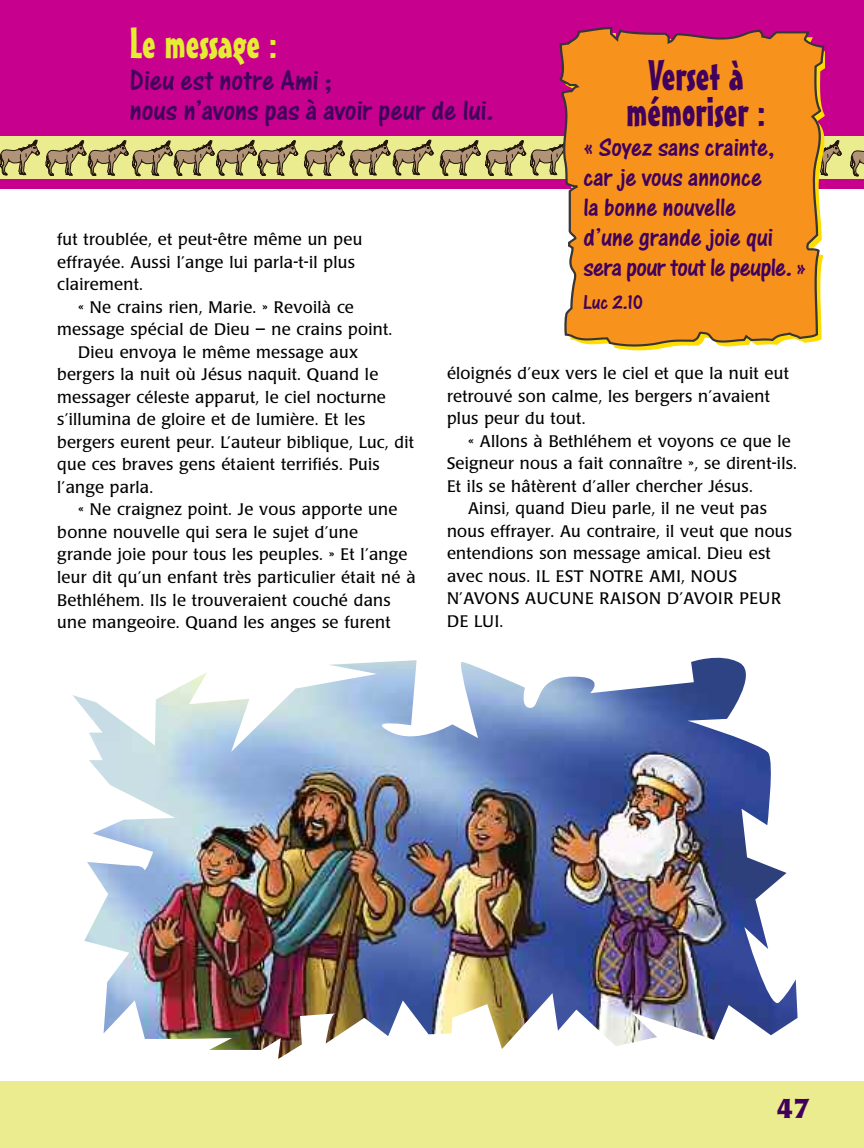
<style>
.page{position:relative;width:864px;height:1148px;background:#fff}
.page>*{position:absolute;margin:0;border:0;box-sizing:border-box;transform-origin:0 0}
.t1{font:42px/36px "Mister Earl BT";color:#41005c;text-align:center}
.t2{font:42px "Mister Earl BT";color:#e6ec33}
.t3{font:30px/30px "One Stroke Script Plain";color:#41005c}
.t4{font:27px/30px "One Stroke Script Plain";letter-spacing:-.005em;color:#41005c}
.t5{font:700 27px "Poppl Laudatio";color:#41005c}
.t6{font:21px "One Stroke Script Plain";color:#41005c}
.t7{font:16.5px/22.5px "Poppl Laudatio";letter-spacing:.02em;color:#000}
.t8{font:16.5px "Poppl Laudatio";letter-spacing:.04em;color:#000}
</style>
<div class="page">
<div style="left:0;top:1081px;width:864px;height:67px;background:#ebec90"></div>
<div style="left:0;top:0;width:864px;height:189px;background:#c7008d"></div>
<div style="left:0;top:136px;width:864px;height:43px;background:#ebec90"></div>
<svg style="left:0;top:139px;width:40px;height:36px"></svg>
<svg style="left:46px;top:139px;width:252px;height:37px"></svg>
<svg style="left:304px;top:139px;width:130px;height:37px"></svg>
<svg style="left:440px;top:140px;width:119px;height:36px"></svg>
<svg style="left:825px;top:140px;width:17px;height:36px"></svg>
<svg style="left:850px;top:150px;width:14px;height:26px"></svg>
<svg style="left:559px;top:27px;width:266px;height:321px;background:#f09128"></svg>
<img style="left:72px;top:657px;width:726px;height:402px">
<h1 class="t2" style="left:130px;top:27px;width:149px">Le message :</h1>
<h2 class="t3" style="left:130px;top:68px;width:365px">Dieu est notre Ami ;<br>nous n’avons pas à avoir peur de lui.</h2>
<h1 class="t1" style="left:626px;top:59px;width:141px">Verset à mémoriser :</h1>
<h3 class="t4" style="left:584px;top:135px;width:224px">« Soyez sans crainte, car je vous annonce<br>la bonne nouvelle<br>d’une grande joie qui sera pour tout le peuple. »</h3>
<p class="t6" style="left:584px;top:296px;width:61px">Luc 2.10</p>
<p class="t7" style="left:57px;top:230px;width:307px">fut troublée, et peut-être même un peu effrayée. Aussi l’ange lui parla-t-il plus clairement.</p>
<p class="t7" style="left:78px;top:297px;width:277px">« Ne crains rien, Marie. » Revoilà ce</p>
<p class="t7" style="left:57px;top:320px;width:337px">message spécial de Dieu – ne crains point.</p>
<p class="t7" style="left:78px;top:342px;width:281px">Dieu envoya le même message aux</p>
<p class="t7" style="left:57px;top:365px;width:323px">bergers la nuit où Jésus naquit. Quand le</p>
<p class="t7" style="left:57px;top:387px;width:330px">messager céleste apparut, le ciel nocturne</p>
<p class="t7" style="left:57px;top:410px;width:310px">s’illumina de gloire et de lumière. Et les</p>
<p class="t7" style="left:57px;top:432px;width:358px">bergers eurent peur. L’auteur biblique, Luc, dit</p>
<p class="t7" style="left:57px;top:455px;width:324px">que ces braves gens étaient terrifiés. Puis</p>
<p class="t7" style="left:57px;top:477px;width:98px">l’ange parla.</p>
<p class="t7" style="left:78px;top:500px;width:321px">« Ne craignez point. Je vous apporte une</p>
<p class="t7" style="left:57px;top:522px;width:302px">bonne nouvelle qui sera le sujet d’une</p>
<p class="t7" style="left:57px;top:545px;width:352px">grande joie pour tous les peuples. » Et l’ange</p>
<p class="t7" style="left:57px;top:567px;width:360px">leur dit qu’un enfant très particulier était né à</p>
<p class="t7" style="left:57px;top:590px;width:335px">Bethléhem. Ils le trouveraient couché dans</p>
<p class="t7" style="left:57px;top:612px;width:335px">une mangeoire. Quand les anges se furent</p>
<p class="t7" style="left:447px;top:363px;width:343px">éloignés d’eux vers le ciel et que la nuit eut retrouvé son calme, les bergers n’avaient plus peur du tout.</p>
<p class="t7" style="left:468px;top:431px;width:324px">« Allons à Bethléhem et voyons ce que le</p>
<p class="t7" style="left:447px;top:454px;width:352px">Seigneur nous a fait connaître », se dirent-ils.</p>
<p class="t7" style="left:447px;top:476px;width:307px">Et ils se hâtèrent d’aller chercher Jésus.</p>
<p class="t7" style="left:468px;top:499px;width:300px">Ainsi, quand Dieu parle, il ne veut pas</p>
<p class="t7" style="left:447px;top:521px;width:347px">nous effrayer. Au contraire, il veut que nous</p>
<p class="t7" style="left:447px;top:544px;width:325px">entendions son message amical. Dieu est</p>
<p class="t7" style="left:447px;top:566px;width:292px">avec nous. IL EST NOTRE AMI, NOUS</p>
<p class="t8" style="left:447px;top:592px;width:336px">N’AVONS AUCUNE RAISON D’AVOIR PEUR</p>
<p class="t7" style="left:447px;top:611px;width:58px">DE LUI.</p>
<h3 class="t5" style="left:777px;top:1097px;width:34px">47</h3>
</div>
